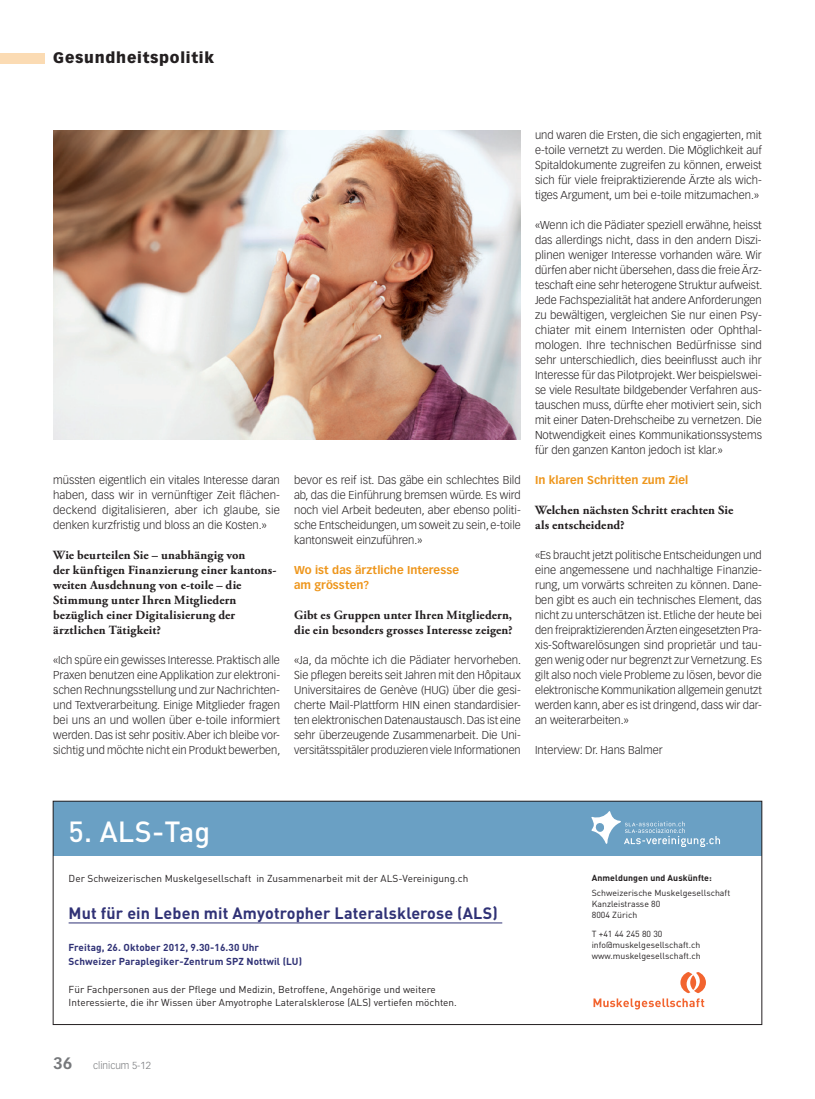
<style>
.page{position:relative;width:815px;height:1099px;background:#fff}
.page>*{position:absolute;margin:0;border:0;box-sizing:border-box;transform-origin:0 0}
.t1{font:500 28.75px "DIN";letter-spacing:.01em;color:#fff}
.t2{font:700 16.25px "DIN";letter-spacing:.01em;color:#303276}
.t3{font:900 15px "Vectora LT Std";letter-spacing:.05em;color:#231f20}
.t4{font:700 12.5px/15px "Adobe Garamond Pro";letter-spacing:.01em;color:#231f20}
.t5{font:300 11.25px/15px "Vectora LT Std";color:#231f20;text-align:justify}
.t6{font:700 11.25px/15px "Vectora LT Std";letter-spacing:.005em;color:#ee961c}
.t7{font:10px/13.8px "DIN";color:#231f20}
.t8{font:700 10px/13.8px "DIN";letter-spacing:.01em;color:#303276}
.t9{font:300 10px "Vectora LH";color:#76787b}
.t10{font:8.75px/11.2px "DIN";color:#231f20}
.t11{font:700 8.75px "DIN";letter-spacing:.01em;color:#231f20}
.s1{font-weight:700;font-size:16.25px}
</style>
<div class="page">
<div style="left:0;top:53px;width:45px;height:10px;background:#fbdbb3"></div>
<div style="left:53px;top:801px;width:709px;height:54px;background:#6aa0c4"></div>
<svg style="left:593px;top:972px;width:113px;height:37px"></svg>
<svg style="left:591px;top:811px;width:129px;height:36px"></svg>
<hr style="left:69px;top:922px;width:433px;height:1px;background:#303276">
<div style="left:53px;top:801px;width:709px;height:223px;border:1px solid #231f20"></div>
<img style="left:53px;top:130px;width:468px;height:309px">
<h3 class="t3" style="left:53px;top:49px;width:162px">Gesundheitspolitik</h3>
<p class="t5" style="left:53px;top:473px;width:228px">müssten eigentlich ein vitales Interesse daran haben, dass wir in vernünftiger Zeit flächen&shy;deckend digitalisieren, aber ich glaube, sie denken kurzfristig und bloss an die Kosten.»</p>
<p class="t4" style="left:53px;top:548px;width:225px">Wie beurteilen Sie – unabhängig von<br>der künftigen Finanzierung einer kantons&shy;weiten Ausdehnung von e-toile – die Stimmung unter Ihren Mitgliedern bezüglich einer Digitalisierung der ärztlichen Tätigkeit?</p>
<p class="t5" style="left:53px;top:653px;width:229px">«Ich spüre ein gewisses Interesse. Praktisch alle Praxen benutzen eine Applikation zur elektroni&shy;schen Rechnungsstellung und zur Nachrichten&shy;und Textverarbeitung. Einige Mitglieder fragen bei uns an und wollen über e-toile informiert werden. Das ist sehr positiv. Aber ich bleibe vor&shy;sichtig und möchte nicht ein Produkt bewerben,</p>
<p class="t5" style="left:294px;top:473px;width:228px">bevor es reif ist. Das gäbe ein schlechtes Bild ab, das die Einführung bremsen würde. Es wird noch viel Arbeit bedeuten, aber ebenso politi&shy;sche Entscheidungen, um soweit zu sein, e-toile kantonsweit einzuführen.»</p>
<p class="t6" style="left:294px;top:563px;width:166px">Wo ist das ärztliche Interesse am grössten?</p>
<p class="t4" style="left:294px;top:608px;width:220px">Gibt es Gruppen unter Ihren Mitgliedern, die ein besonders grosses Interesse zeigen?</p>
<p class="t5" style="left:294px;top:653px;width:229px">«Ja, da möchte ich die Pädiater hervorheben.<br>Sie pflegen bereits seit Jahren mit den Hôpitaux Universitaires de Genève (HUG) über die gesi&shy;cherte Mail-Plattform HIN einen standardisier&shy;ten elektronischen Datenaustausch. Das ist eine sehr überzeugende Zusammenarbeit. Die Uni&shy;versitätsspitäler produzieren viele Informationen</p>
<p class="t5" style="left:535px;top:128px;width:228px">und waren die Ersten, die sich engagierten, mit e-toile vernetzt zu werden. Die Möglichkeit auf Spitaldokumente zugreifen zu können, erweist sich für viele freipraktizierende Ärzte als wich&shy;tiges Argument, um bei e-toile mitzumachen.»</p>
<p class="t5" style="left:535px;top:218px;width:229px;text-align:left">«Wenn ich die Pädiater speziell erwähne, heisst das allerdings nicht, dass in den andern Diszi&shy;plinen weniger Interesse vorhanden wäre. Wir dürfen aber nicht übersehen, dass die freie Ärz&shy;teschaft eine sehr heterogene Struktur aufweist.<br>Jede Fachspezialität hat andere Anforderungen zu bewältigen, vergleichen Sie nur einen Psy&shy;chiater mit einem Internisten oder Ophthal&shy;mologen. Ihre technischen Bedürfnisse sind sehr unterschiedlich, dies beeinflusst auch ihr Interesse für das Pilotprojekt. Wer beispielswei&shy;se viele Resultate bildgebender Verfahren aus&shy;tauschen muss, dürfte eher motiviert sein, sich mit einer Daten-Drehscheibe zu vernetzen. Die Notwendigkeit eines Kommunikationssystems für den ganzen Kanton jedoch ist klar.»</p>
<p class="t6" style="left:535px;top:473px;width:155px">In klaren Schritten zum Ziel</p>
<p class="t4" style="left:535px;top:503px;width:200px">Welchen nächsten Schritt erachten Sie als entscheidend?</p>
<p class="t5" style="left:535px;top:548px;width:228px">«Es braucht jetzt politische Entscheidungen und eine angemessene und nachhaltige Finanzie&shy;rung, um vorwärts schreiten zu können. Dane&shy;ben gibt es auch ein technisches Element, das nicht zu unterschätzen ist. Etliche der heute bei den freipraktizierenden Ärzten eingesetzten Pra&shy;xis-Softwarelösungen sind proprietär und tau&shy;gen wenig oder nur begrenzt zur Vernetzung. Es gilt also noch viele Probleme zu lösen, bevor die elektronische Kommunikation allgemein genutzt werden kann, aber es ist dringend, dass wir dar&shy;an weiterarbeiten.»</p>
<p class="t5" style="left:535px;top:743px;width:129px">Interview: Dr. Hans Balmer</p>
<h1 class="t1" style="left:69px;top:812px;width:143px">5. ALS-Tag</h1>
<p class="t7" style="left:69px;top:871px;width:401px">Der Schweizerischen Muskelgesellschaft in Zusammenarbeit mit der ALS-Vereinigung.ch</p>
<h2 class="t2" style="left:69px;top:901px;width:431px">Mut für ein Leben mit Amyotropher Lateralsklerose (ALS)</h2>
<p class="t8" style="left:69px;top:940px;width:235px">Freitag, 26. Oktober 2012, 9.30-16.30 Uhr<br>Schweizer Paraplegiker-Zentrum SPZ Nottwil (LU)</p>
<p class="t7" style="left:69px;top:982px;width:390px">Für Fachpersonen aus der Pflege und Medizin, Betroffene, Angehörige und weitere<br>Interessierte, die ihr Wissen über Amyotrophe Lateralsklerose (ALS) vertiefen möchten.</p>
<p class="t9" style="left:53px;top:1059px;width:99px"><span class="s1">36</span> clinicum 5-12</p>
<p class="t11" style="left:592px;top:872px;width:122px">Anmeldungen und Auskünfte:</p>
<p class="t10" style="left:592px;top:887px;width:140px">Schweizerische Muskelgesellschaft<br>Kanzleistrasse 80<br>8004 Zürich</p>
<p class="t10" style="left:592px;top:928px;width:110px">T +41 44 245 80 30 info@muskelgesellschaft.ch www.muskelgesellschaft.ch</p>
</div>
